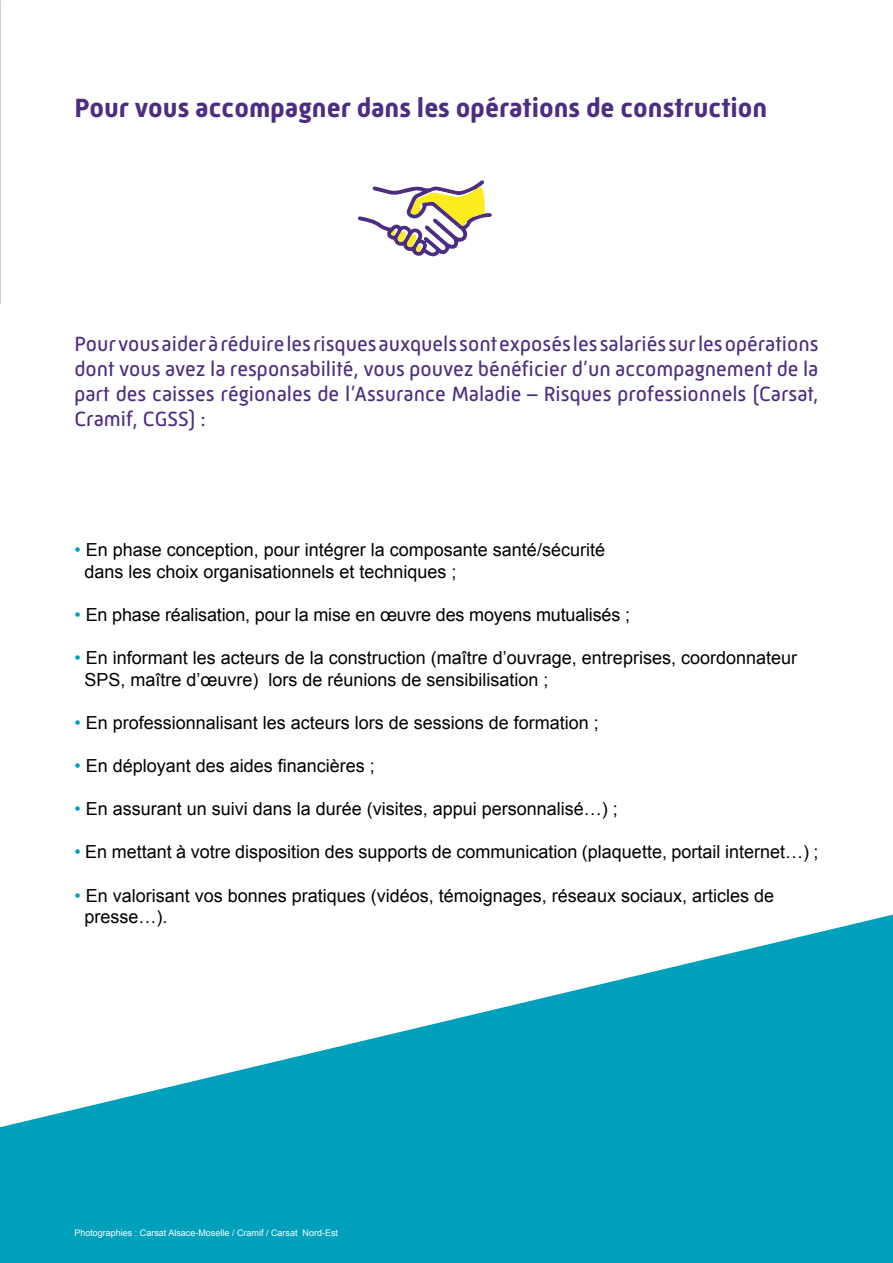
<style>
.page{position:relative;width:893px;height:1263px;background:#fff}
.page>*{position:absolute;margin:0;border:0;box-sizing:border-box;transform-origin:0 0}
.t1{font:700 27px "Mic 32 New";color:#4c2d81}
.t2{font:21px/25.2px "Mic 32 New";color:#4c2d81;text-align:justify}
.t3{font:18px/21.6px "Arial";color:#000}
.t4{font:9px "Arial";color:#fff}
.s1{color:#009ebd}
</style>
<div class="page">
<svg style="left:0;top:914px;width:893px;height:349px;fill:#00a0bc"></svg>
<svg style="left:358px;top:180px;width:134px;height:77px"></svg>
<h1 class="t1" style="left:74px;top:93px;width:694px">Pour vous accompagner dans les opérations de construction</h1>
<p class="t2" style="left:74px;top:331px;width:746px">Pour vous aider à réduire les risques auxquels sont exposés les salariés sur les opérations dont vous avez la responsabilité, vous pouvez bénéficier d’un accompagnement de la part des caisses régionales de l’Assurance Maladie – Risques professionnels (Carsat, Cramif, CGSS) :</p>
<p class="t3" style="left:84px;top:539px;width:522px;text-indent:-10px"><span class="s1">•</span> En phase conception, pour intégrer la composante santé/sécurité dans les choix organisationnels et techniques ;</p>
<p class="t3" style="left:74px;top:604px;width:557px"><span class="s1">•</span> En phase réalisation, pour la mise en œuvre des moyens mutualisés ;</p>
<p class="t3" style="left:84px;top:647px;width:714px;text-indent:-10px"><span class="s1">•</span> En informant les acteurs de la construction (maître d’ouvrage, entreprises, coordonnateur<br>SPS, maître d’œuvre) lors de réunions de sensibilisation ;</p>
<p class="t3" style="left:74px;top:712px;width:526px"><span class="s1">•</span> En professionnalisant les acteurs lors de sessions de formation ;</p>
<p class="t3" style="left:74px;top:755px;width:302px"><span class="s1">•</span> En déployant des aides financières ;</p>
<p class="t3" style="left:74px;top:798px;width:545px"><span class="s1">•</span> En assurant un suivi dans la durée (visites, appui personnalisé…) ;</p>
<p class="t3" style="left:74px;top:841px;width:746px"><span class="s1">•</span> En mettant à votre disposition des supports de communication (plaquette, portail internet…) ;</p>
<p class="t3" style="left:84px;top:885px;width:691px;text-indent:-10px"><span class="s1">•</span> En valorisant vos bonnes pratiques (vidéos, témoignages, réseaux sociaux, articles de presse…).</p>
<p class="t4" style="left:74px;top:1226px;width:265px">Photographies : Carsat Alsace-Moselle / Cramif / Carsat Nord-Est</p>
</div>
